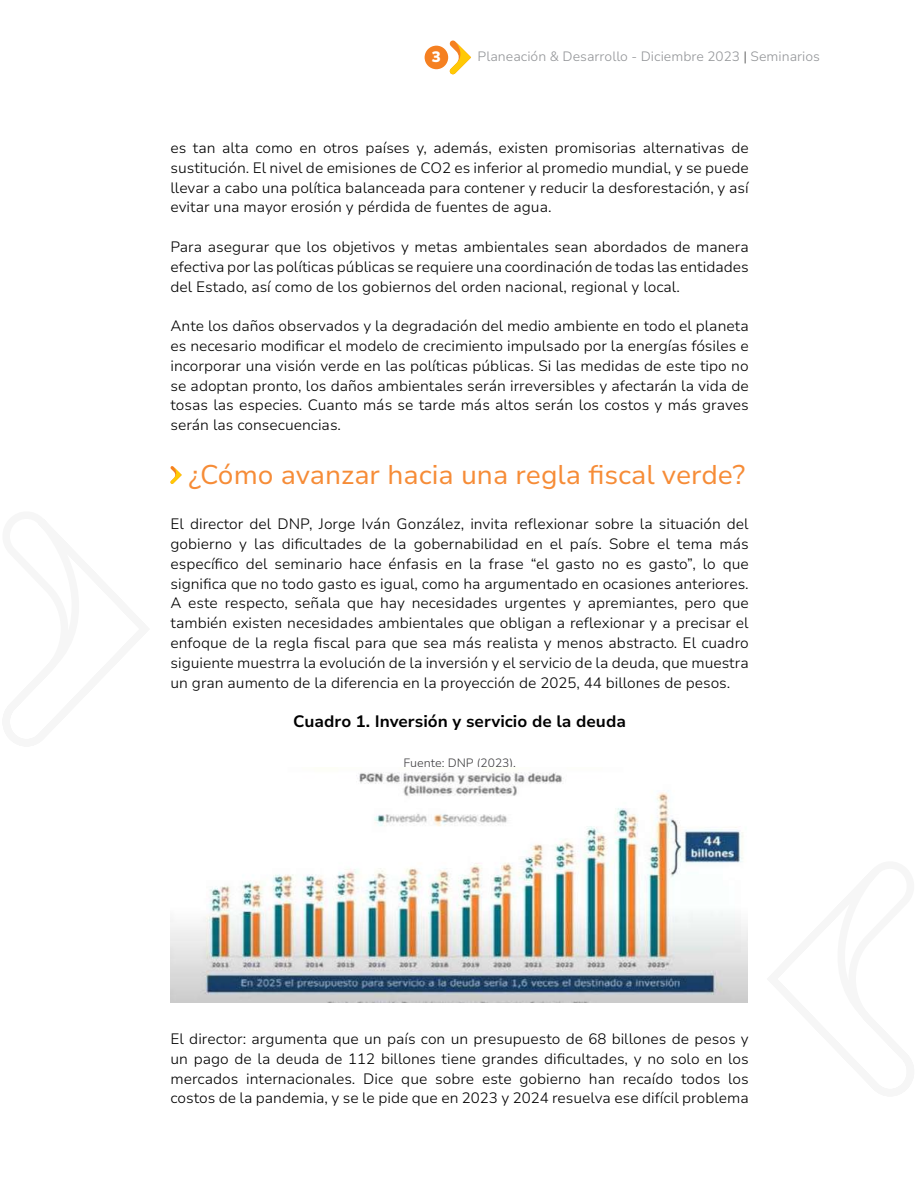
<style>
.page{position:relative;width:918px;height:1188px;background:#fff}
.page>*{position:absolute;margin:0;border:0;box-sizing:border-box;transform-origin:0 0}
.t1{font:27px "Nunito Sans 10 pt";color:#f68c37}
.t2{font:700 16.5px "Nunito Sans 10 pt";color:#000}
.t3{font:300 15px/19.8px "Nunito Sans 10 pt";color:#000;text-align:justify}
.t4{font:900 15px "Nunito Sans 10 pt";color:#fff}
.t5{font:300 13.5px "Nunito Sans 10 pt";color:#939598}
.t6{font:300 12px "Nunito Sans 10 pt";color:#414042}
.s1{color:#4d4d4d}
</style>
<div class="page">
<div style="left:425px;top:46px;width:23px;height:23px;background:#f58021;border-radius:50%"></div>
<svg style="left:449px;top:40px;width:22px;height:35px"></svg>
<svg style="left:170px;top:466px;width:12px;height:18px"></svg>
<img style="left:170px;top:772px;width:577px;height:231px">
<p class="t4" style="left:432px;top:46px;width:10px">3</p>
<p class="t5" style="left:478px;top:47px;width:344px">Planeación &amp; Desarrollo - Diciembre 2023 <span class="s1">|</span> Seminarios</p>
<p class="t3" style="left:171px;top:137px;width:580px">es tan alta como en otros países y, además, existen promisorias alternativas de sustitución. El nivel de emisiones de CO2 es inferior al promedio mundial, y se puede llevar a cabo una política balanceada para contener y reducir la desforestación, y así evitar una mayor erosión y pérdida de fuentes de agua.</p>
<p class="t3" style="left:171px;top:236px;width:580px">Para asegurar que los objetivos y metas ambientales sean abordados de manera efectiva por las políticas públicas se requiere una coordinación de todas las entidades del Estado, así como de los gobiernos del orden nacional, regional y local.</p>
<p class="t3" style="left:171px;top:316px;width:580px">Ante los daños observados y la degradación del medio ambiente en todo el planeta es necesario modificar el modelo de crecimiento impulsado por la energías fósiles e incorporar una visión verde en las políticas públicas. Si las medidas de este tipo no se adoptan pronto, los daños ambientales serán irreversibles y afectarán la vida de tosas las especies. Cuanto más se tarde más altos serán los costos y más graves serán las consecuencias.</p>
<h1 class="t1" style="left:189px;top:456px;width:558px">¿Cómo avanzar hacia una regla fiscal verde?</h1>
<p class="t3" style="left:171px;top:514px;width:580px">El director del DNP, Jorge Iván González, invita reflexionar sobre la situación del gobierno y las dificultades de la gobernabilidad en el país. Sobre el tema más específico del seminario hace énfasis en la frase “el gasto no es gasto”, lo que significa que no todo gasto es igual, como ha argumentado en ocasiones anteriores.<br>A este respecto, señala que hay necesidades urgentes y apremiantes, pero que también existen necesidades ambientales que obligan a reflexionar y a precisar el enfoque de la regla fiscal para que sea más realista y menos abstracto. El cuadro siguiente muestrra la evolución de la inversión y el servicio de la deuda, que muestra un gran aumento de la diferencia en la proyección de 2025, 44 billones de pesos.</p>
<p class="t2" style="left:293px;top:710px;width:334px">Cuadro 1. Inversión y servicio de la deuda</p>
<p class="t6" style="left:403px;top:754px;width:114px">Fuente: DNP (2023).</p>
<p class="t3" style="left:171px;top:1028px;width:580px">El director: argumenta que un país con un presupuesto de 68 billones de pesos y un pago de la deuda de 112 billones tiene grandes dificultades, y no solo en los mercados internacionales. Dice que sobre este gobierno han recaído todos los costos de la pandemia, y se le pide que en 2023 y 2024 resuelva ese difícil problema</p>
</div>
